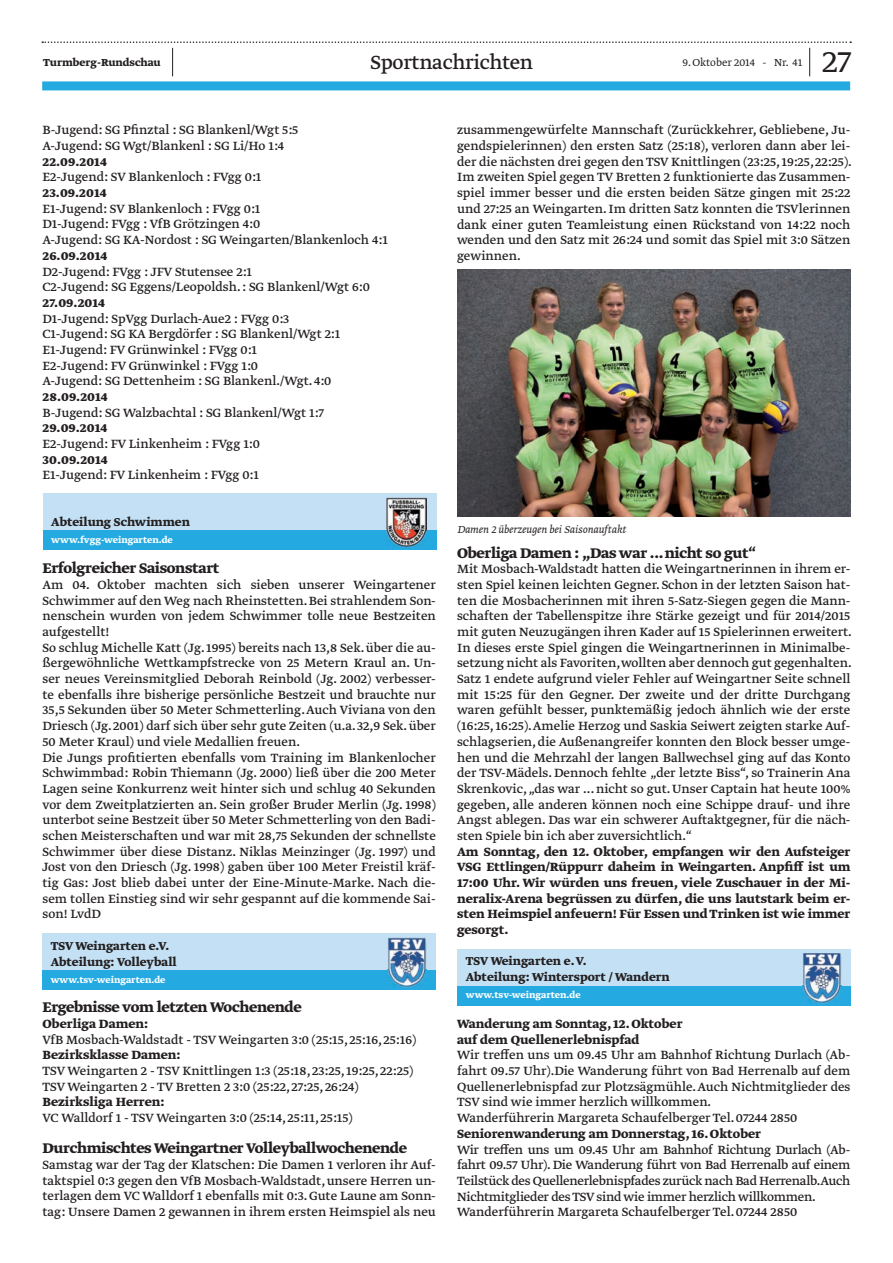
<style>
.page{position:relative;width:893px;height:1263px;background:#fff}
.page>*{position:absolute;margin:0;border:0;box-sizing:border-box;transform-origin:0 0}
.t1{font:300 36px "Greta Text Std";color:#231f20}
.t2{font:22.5px "Greta Text Std";letter-spacing:-.015em;color:#231f20}
.t3{font:700 16.5px "Greta Text Std";letter-spacing:-.02em;color:#231f20}
.t4{font:14.1px/15.8px "Greta Text Std";color:#231f20}
.t5{font:700 14.1px/15.8px "Greta Text Std";color:#231f20;text-align:justify}
.t6{font:14.1px/15.8px "Greta Text Std";letter-spacing:-.02em;color:#231f20}
.t7{font:700 13.5px/16.2px "Greta Text Std";color:#231f20}
.t8{font:italic 300 12px "Greta Text Std";color:#231f20}
.t9{font:300 12px "Greta Text Std";color:#231f20}
.t10{font:700 12px "Greta Text Std";color:#231f20}
.t11{font:700 10.5px "Greta Text Std";color:#fff}
</style>
<div class="page">
<div style="left:42px;top:81px;width:808px;height:9px;background:#24aae1"></div>
<svg style="left:42px;top:41px;width:809px;height:35px"></svg>
<div style="left:43px;top:933px;width:393px;height:57px;background:#c3e0f4"></div>
<div style="left:43px;top:970px;width:393px;height:20px;background:#24aae1"></div>
<img style="left:388px;top:937px;width:38px;height:50px">
<div style="left:458px;top:949px;width:393px;height:57px;background:#c3e0f4"></div>
<div style="left:458px;top:986px;width:393px;height:20px;background:#24aae1"></div>
<img style="left:803px;top:953px;width:38px;height:50px">
<div style="left:43px;top:493px;width:393px;height:57px;background:#c3e0f4"></div>
<div style="left:43px;top:530px;width:393px;height:20px;background:#24aae1"></div>
<img style="left:387px;top:498px;width:40px;height:48px">
<img style="left:457px;top:269px;width:393px;height:248px">
<p class="t10" style="left:43px;top:56px;width:119px">Turmberg-Rundschau</p>
<p class="t9" style="left:683px;top:56px;width:122px">9. Oktober 2014 - Nr. 41</p>
<h1 class="t1" style="left:822px;top:41px;width:30px">27</h1>
<h2 class="t2" style="left:370px;top:49px;width:164px">Sportnachrichten</h2>
<p class="t4" style="left:43px;top:123px;width:257px">B-Jugend: SG Pfinztal : SG Blankenl/Wgt 5:5<br>A-Jugend: SG Wgt/Blankenl : SG Li/Ho 1:4</p>
<p class="t5" style="left:43px;top:154px;width:66px">22.09.2014</p>
<p class="t4" style="left:43px;top:170px;width:221px">E2-Jugend: SV Blankenloch : FVgg 0:1</p>
<p class="t5" style="left:43px;top:186px;width:66px">23.09.2014</p>
<p class="t4" style="left:43px;top:201px;width:347px">E1-Jugend: SV Blankenloch : FVgg 0:1<br>D1-Jugend: FVgg : VfB Grötzingen 4:0<br>A-Jugend: SG KA-Nordost : SG Weingarten/Blankenloch 4:1</p>
<p class="t5" style="left:43px;top:248px;width:66px">26.09.2014</p>
<p class="t4" style="left:43px;top:264px;width:329px">D2-Jugend: FVgg : JFV Stutensee 2:1<br>C2-Jugend: SG Eggens/Leopoldsh. : SG Blankenl/Wgt 6:0</p>
<p class="t5" style="left:43px;top:295px;width:64px">27.09.2014</p>
<p class="t4" style="left:43px;top:311px;width:299px">D1-Jugend: SpVgg Durlach-Aue2 : FVgg 0:3<br>C1-Jugend: SG KA Bergdörfer : SG Blankenl/Wgt 2:1<br>E1-Jugend: FV Grünwinkel : FVgg 0:1<br>E2-Jugend: FV Grünwinkel : FVgg 1:0<br>A-Jugend: SG Dettenheim : SG Blankenl./Wgt. 4:0</p>
<p class="t5" style="left:43px;top:389px;width:67px">28.09.2014</p>
<p class="t4" style="left:43px;top:405px;width:283px">B-Jugend: SG Walzbachtal : SG Blankenl/Wgt 1:7</p>
<p class="t5" style="left:43px;top:421px;width:66px">29.09.2014</p>
<p class="t4" style="left:43px;top:437px;width:219px">E2-Jugend: FV Linkenheim : FVgg 1:0</p>
<p class="t5" style="left:43px;top:452px;width:67px">30.09.2014</p>
<p class="t4" style="left:43px;top:468px;width:218px">E1-Jugend: FV Linkenheim : FVgg 0:1</p>
<p class="t7" style="left:51px;top:515px;width:140px">Abteilung Schwimmen</p>
<p class="t11" style="left:51px;top:534px;width:123px">www.fvgg-weingarten.de</p>
<p class="t3" style="left:43px;top:559px;width:179px">Erfolgreicher Saisonstart</p>
<p class="t4" style="left:43px;top:578px;width:395px">Am 04. Oktober machten sich sieben unserer Weingartener Schwimmer auf den Weg nach Rheinstetten. Bei strahlendem Son&shy;nenschein wurden von jedem Schwimmer tolle neue Bestzeiten aufgestellt!<br>So schlug Michelle Katt (Jg. 1995) bereits nach 13,8 Sek. über die au&shy;ßergewöhnliche Wettkampfstrecke von 25 Metern Kraul an. Un&shy;ser neues Vereinsmitglied Deborah Reinbold (Jg. 2002) verbesser&shy;te ebenfalls ihre bisherige persönliche Bestzeit und brauchte nur 35,5 Sekunden über 50 Meter Schmetterling. Auch Viviana von den Driesch (Jg. 2001) darf sich über sehr gute Zeiten (u.a. 32,9 Sek. über 50 Meter Kraul) und viele Medallien freuen.<br>Die Jungs profitierten ebenfalls vom Training im Blankenlocher Schwimmbad: Robin Thiemann (Jg. 2000) ließ über die 200 Meter Lagen seine Konkurrenz weit hinter sich und schlug 40 Sekunden vor dem Zweitplatzierten an. Sein großer Bruder Merlin (Jg. 1998) unterbot seine Bestzeit über 50 Meter Schmetterling von den Badi&shy;schen Meisterschaften und war mit 28,75 Sekunden der schnellste Schwimmer über diese Distanz. Niklas Meinzinger (Jg. 1997) und Jost von den Driesch (Jg. 1998) gaben über 100 Meter Freistil kräf&shy;tig Gas: Jost blieb dabei unter der Eine-Minute-Marke. Nach die&shy;sem tollen Einstieg sind wir sehr gespannt auf die kommende Sai&shy;son! LvdD</p>
<p class="t7" style="left:51px;top:938px;width:127px">TSV Weingarten e.V.<br>Abteilung: Volleyball</p>
<p class="t11" style="left:51px;top:973px;width:116px">www.tsv-weingarten.de</p>
<p class="t3" style="left:43px;top:997px;width:261px">Ergebnisse vom letzten Wochenende</p>
<p class="t5" style="left:43px;top:1016px;width:107px">Oberliga Damen:</p>
<p class="t4" style="left:43px;top:1032px;width:375px">VfB Mosbach-Waldstadt - TSV Weingarten 3:0 (25:15, 25:16, 25:16)</p>
<p class="t5" style="left:43px;top:1048px;width:140px">Bezirksklasse Damen:</p>
<p class="t4" style="left:43px;top:1064px;width:372px">TSV Weingarten 2 - TSV Knittlingen 1:3 (25:18, 23:25, 19:25, 22:25)<br>TSV Weingarten 2 - TV Bretten 2 3:0 (25:22, 27:25, 26:24)</p>
<p class="t5" style="left:43px;top:1095px;width:124px">Bezirksliga Herren:</p>
<p class="t4" style="left:43px;top:1111px;width:312px">VC Walldorf 1 - TSV Weingarten 3:0 (25:14, 25:11, 25:15)</p>
<p class="t3" style="left:43px;top:1139px;width:366px">Durchmischtes Weingartner Volleyballwochenende</p>
<p class="t4" style="left:43px;top:1158px;width:395px;text-align:justify">Samstag war der Tag der Klatschen: Die Damen 1 verloren ihr Auf&shy;taktspiel 0:3 gegen den VfB Mosbach-Waldstadt, unsere Herren un&shy;terlagen dem VC Walldorf 1 ebenfalls mit 0:3. Gute Laune am Sonn&shy;tag: Unsere Damen 2 gewannen in ihrem ersten Heimspiel als neu</p>
<p class="t4" style="left:457px;top:123px;width:396px;text-align:justify">zusammengewürfelte Mannschaft (Zurückkehrer, Gebliebene, Ju&shy;gendspielerinnen) den ersten Satz (25:18), verloren dann aber lei&shy;der die nächsten drei gegen den TSV Knittlingen (23:25, 19:25, 22:25).<br>Im zweiten Spiel gegen TV Bretten 2 funktionierte das Zusammen&shy;spiel immer besser und die ersten beiden Sätze gingen mit 25:22 und 27:25 an Weingarten. Im dritten Satz konnten die TSVlerinnen dank einer guten Teamleistung einen Rückstand von 14:22 noch wenden und den Satz mit 26:24 und somit das Spiel mit 3:0 Sätzen gewinnen.</p>
<p class="t8" style="left:457px;top:522px;width:171px">Damen 2 überzeugen bei Saisonauftakt</p>
<p class="t3" style="left:457px;top:543px;width:301px">Oberliga Damen : „Das war ... nicht so gut“</p>
<p class="t4" style="left:457px;top:562px;width:396px;text-align:justify">Mit Mosbach-Waldstadt hatten die Weingartnerinnen in ihrem er&shy;sten Spiel keinen leichten Gegner. Schon in der letzten Saison hat&shy;ten die Mosbacherinnen mit ihren 5-Satz-Siegen gegen die Mann&shy;schaften der Tabellenspitze ihre Stärke gezeigt und für 2014/2015 mit guten Neuzugängen ihren Kader auf 15 Spielerinnen erweitert.<br>In dieses erste Spiel gingen die Weingartnerinnen in Minimalbe&shy;setzung nicht als Favoriten,wollten aber dennoch gut gegenhalten.<br>Satz 1 endete aufgrund vieler Fehler auf Weingartner Seite schnell mit 15:25 für den Gegner. Der zweite und der dritte Durchgang waren gefühlt besser, punktemäßig jedoch ähnlich wie der erste (16:25, 16:25). Amelie Herzog und Saskia Seiwert zeigten starke Auf&shy;schlagserien, die Außenangreifer konnten den Block besser umge&shy;hen und die Mehrzahl der langen Ballwechsel ging auf das Konto der TSV-Mädels. Dennoch fehlte „der letzte Biss“, so Trainerin Ana Skrenkovic, „das war ... nicht so gut. Unser Captain hat heute 100% gegeben, alle anderen können noch eine Schippe drauf- und ihre Angst ablegen. Das war ein schwerer Auftaktgegner, für die näch&shy;sten Spiele bin ich aber zuversichtlich.“</p>
<p class="t5" style="left:457px;top:844px;width:395px">Am Sonntag, den 12. Oktober, empfangen wir den Aufsteiger VSG Ettlingen/Rüppurr daheim in Weingarten. Anpfiff ist um 17:00 Uhr. Wir würden uns freuen, viele Zuschauer in der Mi&shy;neralix-Arena begrüssen zu dürfen, die uns lautstark beim er&shy;sten Heimspiel anfeuern! Für Essen und Trinken ist wie immer gesorgt.</p>
<p class="t7" style="left:466px;top:954px;width:205px">TSV Weingarten e. V.<br>Abteilung: Wintersport / Wandern</p>
<p class="t11" style="left:466px;top:989px;width:116px">www.tsv-weingarten.de</p>
<p class="t5" style="left:457px;top:1017px;width:227px">Wanderung am Sonntag, 12. Oktober auf dem Quellenerlebnispfad</p>
<p class="t4" style="left:457px;top:1048px;width:395px">Wir treffen uns um 09.45 Uhr am Bahnhof Richtung Durlach (Ab&shy;fahrt 09.57 Uhr).Die Wanderung führt von Bad Herrenalb auf dem Quellenerlebnispfad zur Plotzsägmühle. Auch Nichtmitglieder des TSV sind wie immer herzlich willkommen.<br>Wanderführerin Margareta Schaufelberger Tel. 07244 2850</p>
<p class="t5" style="left:457px;top:1126px;width:306px">Seniorenwanderung am Donnerstag, 16. Oktober</p>
<p class="t6" style="left:457px;top:1142px;width:395px">Wir treffen uns um 09.45 Uhr am Bahnhof Richtung Durlach (Ab&shy;fahrt 09.57 Uhr). Die Wanderung führt von Bad Herrenalb auf einem Teilstück des Quellenerlebnispfades zurück nach Bad Herrenalb.Auch Nichtmitglieder des TSV sind wie immer herzlich willkommen.<br>Wanderführerin Margareta Schaufelberger Tel. 07244 2850</p>
</div>
